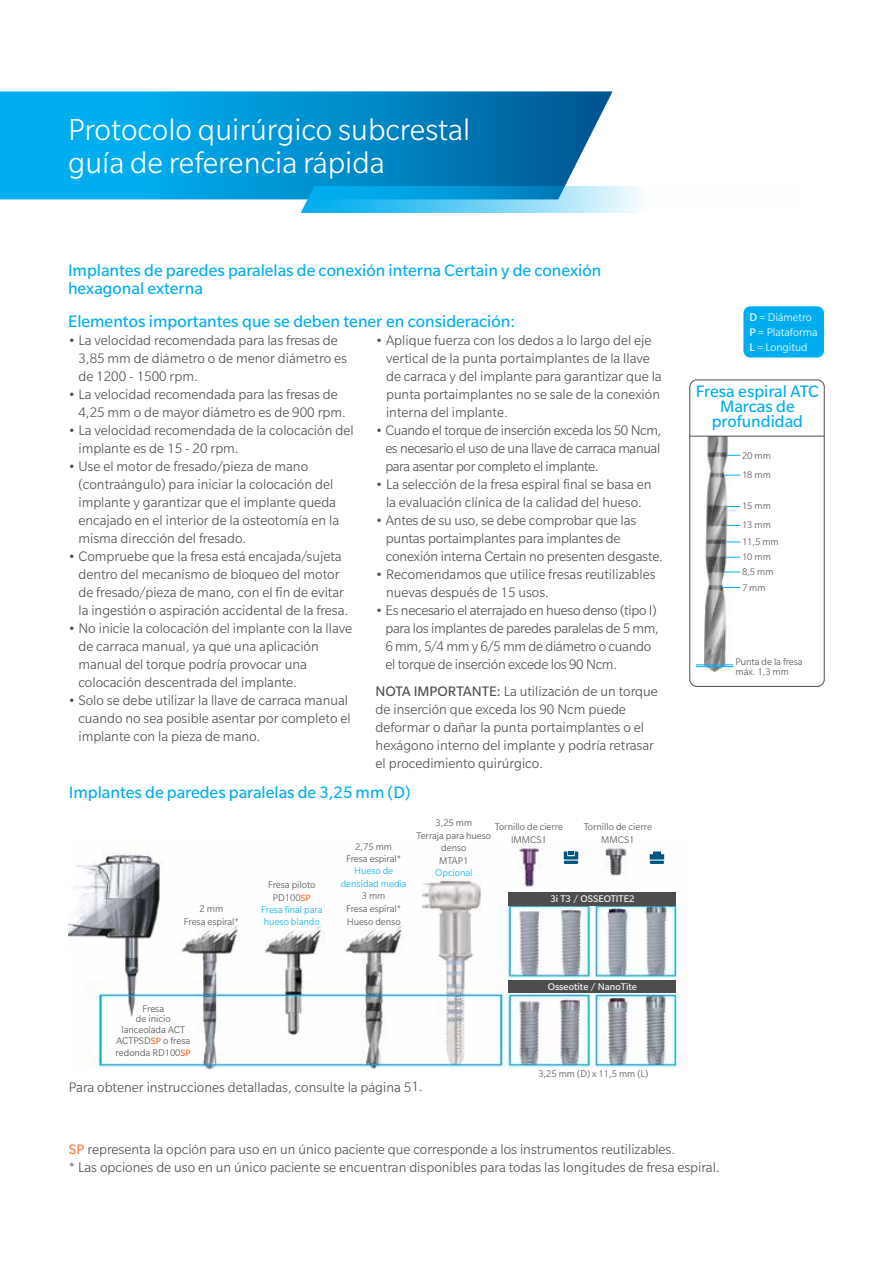
<style>
.page{position:relative;width:893px;height:1263px;background:#fff}
.page>*{position:absolute;margin:0;border:0;box-sizing:border-box;transform-origin:0 0}
.t1{font:300 33px/33px "Slate Pro";color:#fff}
.t2{font:18px/15px "Slate Pro";color:#00aeef;text-align:center}
.t3{font:300 15px/18px "Slate Pro";color:#4d4d4f}
.t4{font:300 15px/18px "Slate Pro";letter-spacing:-.02em;color:#4d4d4f}
.t5{font:300 12px/15px "Slate Pro";color:#fff}
.t6{font:300 10.5px/12.6px "Slate Pro";color:#4d4d4f;text-align:center}
.t7{font:300 10.5px/12.1px "Slate Pro";color:#00aeef;text-align:center}
.t8{font:10.5px "Slate Pro";color:#fff}
.s1{font-weight:400}
.s2{font-weight:400;font-size:10.05px;color:#f26522}
.s3{color:#4d4d4f}
.s4{font-weight:400;color:#f47c3b}
</style>
<div class="page">
<svg style="left:0;top:91px;width:613px;height:108px;background:#0a95d1"></svg>
<svg style="left:301px;top:186px;width:338px;height:27px;background:#4fbfeb"></svg>
<div style="left:689px;top:380px;width:136px;height:307px;border:1px solid #4d4d4f;border-radius:7px"></div>
<img style="left:705px;top:437px;width:27px;height:234px">
<svg style="left:727px;top:455px;width:13px;height:1px"></svg>
<svg style="left:725px;top:475px;width:15px;height:1px"></svg>
<svg style="left:727px;top:506px;width:13px;height:1px"></svg>
<svg style="left:727px;top:525px;width:13px;height:1px"></svg>
<svg style="left:727px;top:541px;width:13px;height:1px"></svg>
<svg style="left:726px;top:557px;width:14px;height:1px"></svg>
<svg style="left:724px;top:572px;width:16px;height:1px"></svg>
<svg style="left:723px;top:587px;width:17px;height:1px"></svg>
<hr style="left:696px;top:664px;width:37px;height:1px;background:#00aeef">
<hr style="left:696px;top:666px;width:37px;height:1px;background:#00aeef">
<hr style="left:690px;top:436px;width:134px;height:1px;background:#4d4d4f">
<div style="left:743px;top:306px;width:81px;height:51px;background:#00aeef;border-radius:7px"></div>
<img style="left:69px;top:844px;width:620px;height:226px">
<svg style="left:650px;top:851px;width:14px;height:8px"></svg>
<hr style="left:650px;top:861px;width:14px;height:3px;background:#005581">
<hr style="left:564px;top:861px;width:14px;height:3px;background:#005581">
<svg style="left:564px;top:851px;width:14px;height:8px"></svg>
<div style="left:509px;top:980px;width:167px;height:13px;background:#4d4d4f"></div>
<div style="left:509px;top:892px;width:167px;height:13px;background:#4d4d4f"></div>
<h1 class="t1" style="left:68px;top:113px;width:404px">Protocolo quirúrgico subcrestal guía de referencia rápida</h1>
<p class="t2" style="left:68px;top:261px;width:535px;line-height:18px;text-align:left">Implantes de paredes paralelas de conexión interna Certain y de conexión hexagonal externa</p>
<p class="t2" style="left:68px;top:314px;width:449px">Elementos importantes que se deben tener en consideración:</p>
<p class="t3" style="left:78px;top:331px;width:270px;text-indent:-10px">• La velocidad recomendada para las fresas de<br>3,85 mm de diámetro o de menor diámetro es de 1200 - 1500 rpm.</p>
<p class="t3" style="left:78px;top:385px;width:269px;text-indent:-10px">• La velocidad recomendada para las fresas de<br>4,25 mm o de mayor diámetro es de 900 rpm.</p>
<p class="t3" style="left:78px;top:421px;width:277px;text-indent:-10px">• La velocidad recomendada de la colocación del implante es de 15 - 20 rpm.</p>
<p class="t3" style="left:78px;top:457px;width:262px;text-indent:-10px">• Use el motor de fresado/pieza de mano (contraángulo) para iniciar la colocación del implante y garantizar que el implante queda encajado en el interior de la osteotomía en la misma dirección del fresado.</p>
<p class="t3" style="left:78px;top:547px;width:271px;text-indent:-10px">• Compruebe que la fresa está encajada/sujeta dentro del mecanismo de bloqueo del motor de fresado/pieza de mano, con el fin de evitar la ingestión o aspiración accidental de la fresa.</p>
<p class="t3" style="left:78px;top:619px;width:275px;text-indent:-10px">• No inicie la colocación del implante con la llave de carraca manual, ya que una aplicación manual del torque podría provocar una colocación descentrada del implante.</p>
<p class="t3" style="left:78px;top:691px;width:274px;text-indent:-10px">• Solo se debe utilizar la llave de carraca manual cuando no sea posible asentar por completo el implante con la pieza de mano.</p>
<p class="t3" style="left:386px;top:331px;width:277px;text-indent:-10px">• Aplique fuerza con los dedos a lo largo del eje vertical de la punta portaimplantes de la llave de carraca y del implante para garantizar que la punta portaimplantes no se sale de la conexión interna del implante.</p>
<p class="t3" style="left:385px;top:421px;width:277px;text-align:justify;text-indent:-10px">• Cuando el torque de inserción exceda los 50 Ncm, es necesario el uso de una llave de carraca manual para asentar por completo el implante.</p>
<p class="t3" style="left:376px;top:475px;width:277px;text-align:center">• La selección de la fresa espiral final se basa en la evaluación clínica de la calidad del hueso.</p>
<p class="t3" style="left:386px;top:511px;width:279px;text-indent:-10px">• Antes de su uso, se debe comprobar que las puntas portaimplantes para implantes de conexión interna Certain no presenten desgaste.</p>
<p class="t3" style="left:386px;top:565px;width:271px;text-indent:-10px">• Recomendamos que utilice fresas reutilizables nuevas después de 15 usos.</p>
<p class="t4" style="left:385px;top:601px;width:275px;text-indent:-10px">• Es necesario el aterrajado en hueso denso (tipo I) para los implantes de paredes paralelas de 5 mm, 6 mm, 5/4 mm y 6/5 mm de diámetro o cuando el torque de inserción excede los 90 Ncm.</p>
<p class="t3" style="left:376px;top:682px;width:284px"><span class="s1">NOTA IMPORTANTE:</span> La utilización de un torque de inserción que exceda los 90 Ncm puede deformar o dañar la punta portaimplantes o el hexágono interno del implante y podría retrasar el procedimiento quirúrgico.</p>
<p class="t2" style="left:69px;top:784px;width:343px">Implantes de paredes paralelas de 3,25 mm (D)</p>
<p class="t6" style="left:184px;top:902px;width:57px">2 mm<br>Fresa espiral*</p>
<p class="t6" style="left:116px;top:1003px;width:77px;line-height:10.9px">Fresa<br>de inicio lanceolada ACT<br>ACTPSD<span class="s2">SP</span> o fresa redonda RD100<span class="s2">SP</span></p>
<p class="t7" style="left:261px;top:878px;width:63px"><span class="s3">Fresa piloto<br>PD100</span><span class="s2">SP<br></span>Fresa final para hueso blando</p>
<p class="t6" style="left:346px;top:840px;width:57px">2,75 mm<br>Fresa espiral*</p>
<p class="t7" style="left:341px;top:864px;width:67px;line-height:12.6px">Hueso de densidad media</p>
<p class="t6" style="left:346px;top:890px;width:57px">3 mm<br>Fresa espiral*<br>Hueso denso</p>
<p class="t6" style="left:417px;top:816px;width:76px">3,25 mm<br>Terraja para hueso denso<br>MTAP1</p>
<p class="t7" style="left:435px;top:866px;width:39px">Opcional</p>
<p class="t6" style="left:495px;top:821px;width:70px">Tornillo de cierre<br>IMMCS1</p>
<p class="t6" style="left:584px;top:821px;width:70px">Tornillo de cierre<br>MMCS1</p>
<p class="t8" style="left:550px;top:893px;width:86px">3i T3 / OSSEOTITE2</p>
<p class="t8" style="left:548px;top:981px;width:91px">Osseotite / NanoTite</p>
<p class="t6" style="left:538px;top:1068px;width:111px">3,25 mm (D) x 11,5 mm (L)</p>
<p class="t3" style="left:69px;top:1078px;width:355px">Para obtener instrucciones detalladas, consulte la página 51.</p>
<p class="t5" style="left:749px;top:309px;width:70px"><span class="s1">D</span> = Diámetro<br><span class="s1">P</span> = Plataforma<br><span class="s1">L</span> = Longitud</p>
<p class="t2" style="left:696px;top:384px;width:124px">Fresa espiral ATC<br>Marcas de profundidad</p>
<p class="t6" style="left:742px;top:445px;width:30px;line-height:19.5px;text-align:left">20 mm<br>18 mm</p>
<p class="t6" style="left:742px;top:496px;width:30px;line-height:19.5px;text-align:left">15 mm<br>13 mm</p>
<p class="t6" style="left:742px;top:534px;width:38px;line-height:15.3px;text-align:left">11,5 mm<br>10 mm<br>8,5 mm<br>7 mm</p>
<p class="t6" style="left:735px;top:656px;width:69px;line-height:10.5px;text-align:left">Punta de la fresa máx. 1,3 mm</p>
<p class="t3" style="left:69px;top:1140px;width:652px"><span class="s4">SP</span> representa la opción para uso en un único paciente que corresponde a los instrumentos reutilizables.<br>* Las opciones de uso en un único paciente se encuentran disponibles para todas las longitudes de fresa espiral.</p>
</div>
